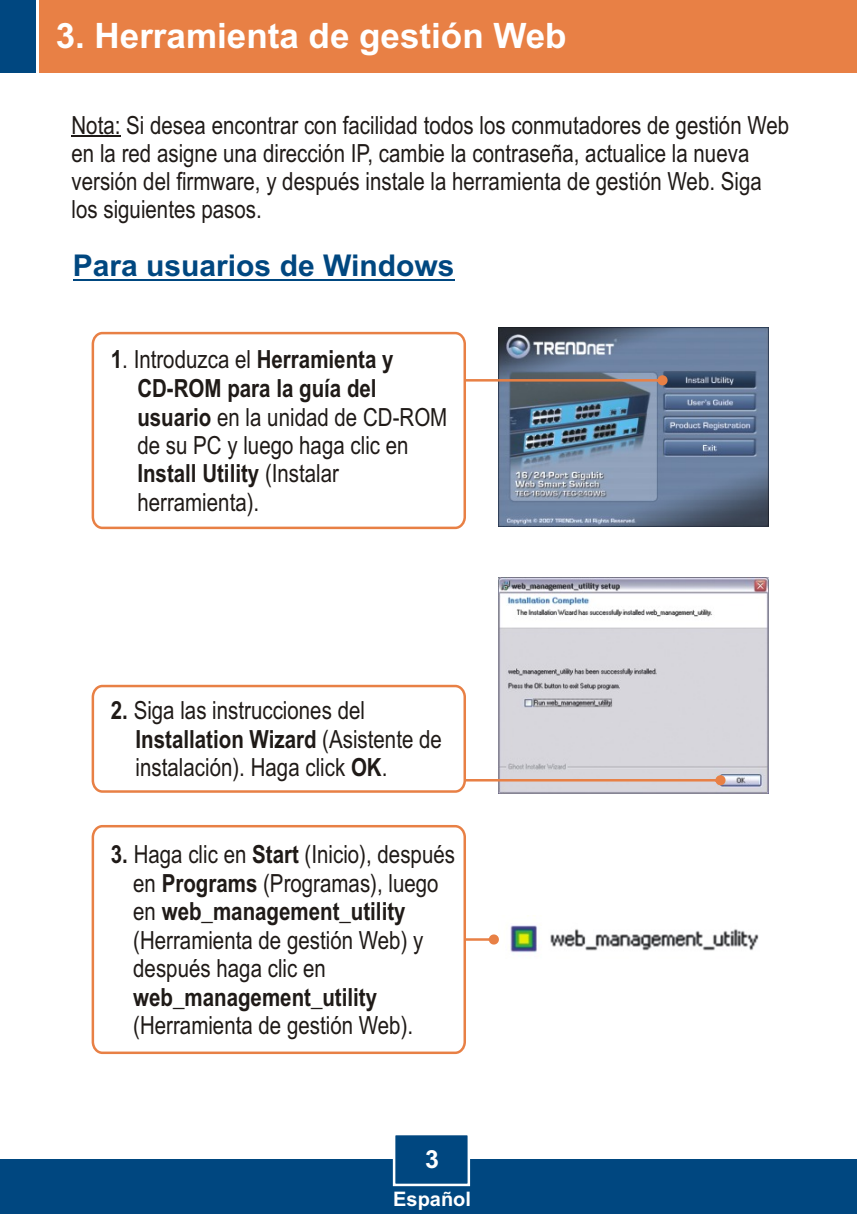
<style>
.page{position:relative;width:857px;height:1214px;background:#fff}
.page>*{position:absolute;margin:0;border:0;box-sizing:border-box;transform-origin:0 0}
.t1{font:700 35px "Arial";color:#fff}
.t2{font:700 30px "Arial";color:#004780}
.t3{font:25px/28.5px "Arial Narrow";color:#1f1a17}
.t4{font:700 25px "Arial Narrow";color:#1f1a17}
.t5{font:700 25px "Arial";color:#fff}
.t6{font:700 20px "Arial";color:#fff}
.s1{font-weight:700}
</style>
<div class="page">
<div style="left:0;top:1159px;width:857px;height:55px;background:#004780"></div>
<div style="left:39px;top:0;width:818px;height:72px;background:#e88045"></div>
<div style="left:0;top:0;width:36px;height:72px;background:#004780"></div>
<img style="left:498px;top:327px;width:270px;height:200px">
<img style="left:510px;top:925px;width:249px;height:28px">
<svg style="left:392px;top:1135px;width:79px;height:52px"></svg>
<svg style="left:467px;top:934px;width:32px;height:10px"></svg>
<svg style="left:91px;top:825px;width:376px;height:230px"></svg>
<hr style="left:73px;top:279px;width:381px;height:1px;background:#004780">
<svg style="left:467px;top:375px;width:200px;height:10px;background:#9a847b"></svg>
<svg style="left:91px;top:331px;width:376px;height:199px"></svg>
<img style="left:498px;top:577px;width:270px;height:216px">
<svg style="left:467px;top:775px;width:258px;height:10px;background:#dec1b5"></svg>
<svg style="left:91px;top:684px;width:376px;height:109px"></svg>
<hr style="left:72px;top:136px;width:48px;height:1px;background:#1f1a17">
<h1 class="t1" style="left:56px;top:22px;width:512px">3. Herramienta de gestión Web</h1>
<p class="t3" style="left:72px;top:113px;width:719px">Nota: Si desea encontrar con facilidad todos los conmutadores de gestión Web en la red asigne una dirección IP, cambie la contraseña, actualice la nueva versión del firmware, y después instale la herramienta de gestión Web. Siga los siguientes pasos.</p>
<p class="t2" style="left:73px;top:254px;width:383px">Para usuarios de Windows</p>
<p class="t3" style="left:137px;top:347px;width:311px;text-indent:-27px"><span class="s1">1</span>. Introduzca el <span class="s1">Herramienta y<br>CD-ROM para la guía del usuario</span> en la unidad de CD-ROM de su PC y luego haga clic en<br><span class="s1">Install Utility</span> (Instalar herramienta).</p>
<p class="t3" style="left:136px;top:698px;width:308px;text-indent:-25px"><span class="s1">2.</span> Siga las instrucciones del<br><span class="s1">Installation Wizard</span> (Asistente de instalación). Haga click <span class="s1">OK</span>.</p>
<p class="t3" style="left:133px;top:842px;width:323px;text-indent:-22px"><span class="s1">3.</span> Haga clic en <span class="s1">Start</span> (Inicio), después en <span class="s1">Programs</span> (Programas), luego en <span class="s1">web_management_utility </span>(Herramienta de gestión Web) y después haga clic en</p>
<p class="t4" style="left:133px;top:987px;width:245px">web_management_utility</p>
<p class="t3" style="left:133px;top:1013px;width:281px">(Herramienta de gestión Web).</p>
<p class="t5" style="left:425px;top:1150px;width:15px">3</p>
<p class="t6" style="left:393px;top:1191px;width:79px">Español</p>
</div>
